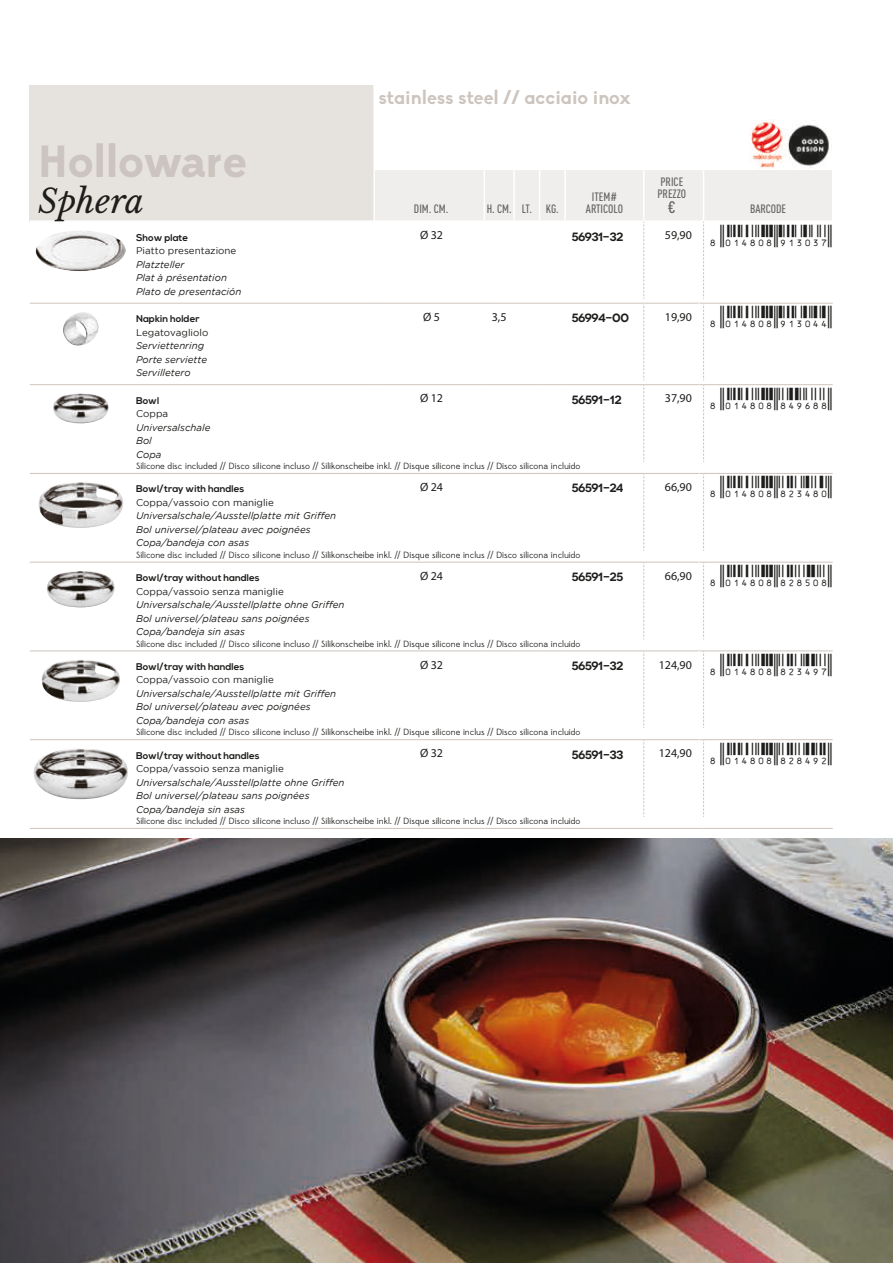
<style>
.page{position:relative;width:893px;height:1263px;background:#fff}
.page>*{position:absolute;margin:0;border:0;box-sizing:border-box;transform-origin:0 0}
.t1{font:700 45px "Edmondsans";color:#ccc4be}
.t2{font:italic 33px "Libre Baskerville";letter-spacing:-.01em;color:#1d1d1b}
.t3{font:22.5px "Mini Ean";color:#1d1d1b}
.t4{font:700 19.5px "Biko";color:#ccc4be}
.t5{font:16.5px "DIN Cond Medium Alternate";color:#646463}
.t6{font:600 12px "Novecentowide";letter-spacing:-.05em;color:#1d1d1b}
.t7{font:12px/12px "DIN Cond Medium Alternate";color:#646463;text-align:center}
.t8{font:12px "Myriad Pro";letter-spacing:-.01em;color:#1d1d1b}
.t9{font:italic 9.75px/13.5px "Gotham";color:#1d1d1b}
.t10{font:9.75px "Gotham";color:#1d1d1b}
.t11{font:700 9.75px "Nexa";color:#1d1d1b}
.t12{font:9px "Edmondsans";color:#1d1d1b}
</style>
<div class="page">
<div style="left:30px;top:85px;width:344px;height:136px;background:#e6e2de"></div>
<hr style="left:373px;top:85px;width:2px;height:34px;background:#fff">
<hr style="left:373px;top:119px;width:2px;height:51px;background:#fff">
<hr style="left:373px;top:170px;width:2px;height:50px;background:#fff">
<hr style="left:30px;top:220px;width:344px;height:2px;background:#fff">
<hr style="left:30px;top:303px;width:344px;height:1px;background:#ccc4be">
<hr style="left:30px;top:384px;width:344px;height:1px;background:#ccc4be">
<hr style="left:30px;top:473px;width:344px;height:1px;background:#ccc4be">
<hr style="left:379px;top:473px;width:105px;height:1px;background:#ccc4be">
<hr style="left:484px;top:473px;width:30px;height:1px;background:#ccc4be">
<svg style="left:514px;top:473px;width:51px;height:1px"></svg>
<hr style="left:565px;top:473px;width:79px;height:1px;background:#ccc4be">
<hr style="left:644px;top:473px;width:55px;height:1px;background:#ccc4be">
<hr style="left:704px;top:473px;width:129px;height:1px;background:#ccc4be">
<hr style="left:30px;top:562px;width:344px;height:1px;background:#ccc4be">
<hr style="left:379px;top:562px;width:105px;height:1px;background:#ccc4be">
<hr style="left:484px;top:562px;width:30px;height:1px;background:#ccc4be">
<svg style="left:514px;top:562px;width:51px;height:1px"></svg>
<hr style="left:565px;top:562px;width:79px;height:1px;background:#ccc4be">
<hr style="left:644px;top:562px;width:55px;height:1px;background:#ccc4be">
<hr style="left:704px;top:562px;width:129px;height:1px;background:#ccc4be">
<hr style="left:30px;top:651px;width:344px;height:1px;background:#ccc4be">
<hr style="left:379px;top:651px;width:105px;height:1px;background:#ccc4be">
<hr style="left:484px;top:651px;width:30px;height:1px;background:#ccc4be">
<svg style="left:514px;top:651px;width:51px;height:1px"></svg>
<hr style="left:565px;top:651px;width:79px;height:1px;background:#ccc4be">
<hr style="left:644px;top:651px;width:55px;height:1px;background:#ccc4be">
<hr style="left:704px;top:651px;width:129px;height:1px;background:#ccc4be">
<hr style="left:30px;top:739px;width:344px;height:1px;background:#ccc4be">
<hr style="left:379px;top:739px;width:105px;height:1px;background:#ccc4be">
<hr style="left:484px;top:739px;width:30px;height:1px;background:#ccc4be">
<svg style="left:514px;top:739px;width:51px;height:1px"></svg>
<hr style="left:565px;top:739px;width:79px;height:1px;background:#ccc4be">
<hr style="left:644px;top:739px;width:55px;height:1px;background:#ccc4be">
<hr style="left:704px;top:739px;width:129px;height:1px;background:#ccc4be">
<hr style="left:30px;top:828px;width:344px;height:1px;background:#ccc4be">
<hr style="left:379px;top:828px;width:105px;height:1px;background:#ccc4be">
<hr style="left:484px;top:828px;width:30px;height:1px;background:#ccc4be">
<svg style="left:514px;top:828px;width:51px;height:1px"></svg>
<hr style="left:565px;top:828px;width:79px;height:1px;background:#ccc4be">
<hr style="left:644px;top:828px;width:55px;height:1px;background:#ccc4be">
<hr style="left:704px;top:828px;width:129px;height:1px;background:#ccc4be">
<img style="left:750px;top:119px;width:82px;height:49px">
<img style="left:63px;top:314px;width:30px;height:32px">
<svg style="left:374px;top:170px;width:459px;height:292px"></svg>
<img style="left:53px;top:393px;width:56px;height:30px">
<svg style="left:643px;top:474px;width:1px;height:77px"></svg>
<svg style="left:699px;top:473px;width:5px;height:78px"></svg>
<img style="left:38px;top:482px;width:44px;height:46px">
<hr style="left:698px;top:562px;width:2px;height:77px;background:#fff">
<svg style="left:643px;top:562px;width:1px;height:77px"></svg>
<svg style="left:699px;top:562px;width:5px;height:77px"></svg>
<img style="left:47px;top:571px;width:64px;height:36px">
<hr style="left:698px;top:651px;width:2px;height:77px;background:#fff">
<svg style="left:643px;top:651px;width:1px;height:77px"></svg>
<svg style="left:700px;top:651px;width:4px;height:77px"></svg>
<img style="left:41px;top:660px;width:79px;height:42px">
<svg style="left:643px;top:740px;width:1px;height:77px"></svg>
<svg style="left:699px;top:739px;width:5px;height:78px"></svg>
<img style="left:34px;top:748px;width:94px;height:51px">
<img style="left:0;top:839px;width:893px;height:424px">
<h1 class="t1" style="left:38px;top:133px;width:210px">Holloware</h1>
<h2 class="t2" style="left:38px;top:181px;width:107px">Sphera</h2>
<p class="t11" style="left:136px;top:232px;width:54px">Show plate</p>
<p class="t10" style="left:136px;top:245px;width:102px">Piatto presentazione</p>
<p class="t9" style="left:136px;top:257px;width:107px">Platzteller<br>Plat à présentation<br>Plato de presentación</p>
<p class="t11" style="left:136px;top:313px;width:65px">Napkin holder</p>
<p class="t10" style="left:136px;top:327px;width:74px">Legatovagliolo</p>
<p class="t9" style="left:136px;top:339px;width:73px">Serviettenring<br>Porte serviette<br>Servilletero</p>
<p class="t11" style="left:136px;top:395px;width:25px">Bowl</p>
<p class="t10" style="left:136px;top:408px;width:34px">Coppa</p>
<p class="t9" style="left:136px;top:420px;width:76px">Universalschale<br>Bol<br>Copa</p>
<h3 class="t4" style="left:378px;top:85px;width:254px">stainless steel // acciaio inox</h3>
<h3 class="t7" style="left:414px;top:202px;width:36px">DIM. CM.</h3>
<h3 class="t7" style="left:487px;top:202px;width:74px">H. CM. LT. KG.</h3>
<h3 class="t7" style="left:586px;top:190px;width:39px">ITEM#<br>ARTICOLO</h3>
<h3 class="t7" style="left:657px;top:175px;width:30px;text-align:left">PRICE<br>PREZZO</h3>
<h3 class="t5" style="left:668px;top:197px;width:9px">€</h3>
<h3 class="t7" style="left:750px;top:202px;width:38px">BARCODE</h3>
<h3 class="t8" style="left:420px;top:228px;width:24px">Ø 32</h3>
<h3 class="t6" style="left:571px;top:229px;width:53px">56931-32</h3>
<h3 class="t3" style="left:665px;top:215px;width:168px"><sub>59,90</sub> +!0B4IA8-JBDADH!</h3>
<h3 class="t8" style="left:423px;top:309px;width:18px">Ø 5</h3>
<h3 class="t8" style="left:492px;top:309px;width:16px">3,5</h3>
<h3 class="t6" style="left:571px;top:310px;width:59px">56994-00</h3>
<h3 class="t3" style="left:665px;top:296px;width:168px"><sub>19,90</sub> +!0B4IA8-JBDAEE!</h3>
<h3 class="t8" style="left:420px;top:391px;width:24px">Ø 12</h3>
<h3 class="t6" style="left:571px;top:392px;width:52px">56591-12</h3>
<h3 class="t3" style="left:665px;top:378px;width:168px"><sub>37,90</sub> +!0B4IA8-IEJGII!</h3>
<p class="t12" style="left:136px;top:461px;width:446px">Silicone disc included // Disco silicone incluso // Silikonscheibe inkl. // Disque silicone inclus // Disco silicona incluido</p>
<p class="t11" style="left:136px;top:483px;width:110px">Bowl/tray with handles</p>
<p class="t10" style="left:136px;top:497px;width:139px">Coppa/vassoio con maniglie</p>
<p class="t9" style="left:136px;top:509px;width:202px">Universalschale/Ausstellplatte mit Griffen<br>Bol universel/plateau avec poignées<br>Copa/bandeja con asas</p>
<h3 class="t8" style="left:420px;top:480px;width:24px">Ø 24</h3>
<h3 class="t6" style="left:571px;top:481px;width:54px">56591-24</h3>
<h3 class="t3" style="left:665px;top:466px;width:168px"><sub>66,90</sub> +!0B4IA8-ICDEIA!</h3>
<p class="t12" style="left:136px;top:550px;width:446px">Silicone disc included // Disco silicone incluso // Silikonscheibe inkl. // Disque silicone inclus // Disco silicona incluido</p>
<p class="t11" style="left:136px;top:572px;width:125px">Bowl/tray without handles</p>
<p class="t10" style="left:136px;top:586px;width:149px">Coppa/vassoio senza maniglie</p>
<p class="t9" style="left:136px;top:598px;width:210px">Universalschale/Ausstellplatte ohne Griffen<br>Bol universel/plateau sans poignées<br>Copa/bandeja sin asas</p>
<h3 class="t8" style="left:420px;top:568px;width:24px">Ø 24</h3>
<h3 class="t6" style="left:571px;top:569px;width:53px">56591-25</h3>
<h3 class="t3" style="left:665px;top:555px;width:168px"><sub>66,90</sub> +!0B4IA8-ICIFAI!</h3>
<p class="t12" style="left:136px;top:638px;width:446px">Silicone disc included // Disco silicone incluso // Silikonscheibe inkl. // Disque silicone inclus // Disco silicona incluido</p>
<p class="t11" style="left:136px;top:661px;width:110px">Bowl/tray with handles</p>
<p class="t10" style="left:136px;top:674px;width:139px">Coppa/vassoio con maniglie</p>
<p class="t9" style="left:136px;top:687px;width:202px">Universalschale/Ausstellplatte mit Griffen<br>Bol universel/plateau avec poignées<br>Copa/bandeja con asas</p>
<h3 class="t8" style="left:420px;top:657px;width:24px">Ø 32</h3>
<h3 class="t6" style="left:571px;top:658px;width:53px">56591-32</h3>
<h3 class="t3" style="left:659px;top:644px;width:174px"><sub>124,90</sub> +!0B4IA8-ICDEJH!</h3>
<p class="t12" style="left:136px;top:727px;width:446px">Silicone disc included // Disco silicone incluso // Silikonscheibe inkl. // Disque silicone inclus // Disco silicona incluido</p>
<p class="t11" style="left:136px;top:750px;width:125px">Bowl/tray without handles</p>
<p class="t10" style="left:136px;top:763px;width:149px">Coppa/vassoio senza maniglie</p>
<p class="t9" style="left:136px;top:775px;width:210px">Universalschale/Ausstellplatte ohne Griffen<br>Bol universel/plateau sans poignées<br>Copa/bandeja sin asas</p>
<h3 class="t8" style="left:420px;top:746px;width:24px">Ø 32</h3>
<h3 class="t6" style="left:571px;top:747px;width:54px">56591-33</h3>
<h3 class="t3" style="left:659px;top:733px;width:174px"><sub>124,90</sub> +!0B4IA8-ICIEJC!</h3>
<p class="t12" style="left:136px;top:816px;width:446px">Silicone disc included // Disco silicone incluso // Silikonscheibe inkl. // Disque silicone inclus // Disco silicona incluido</p>
</div>
